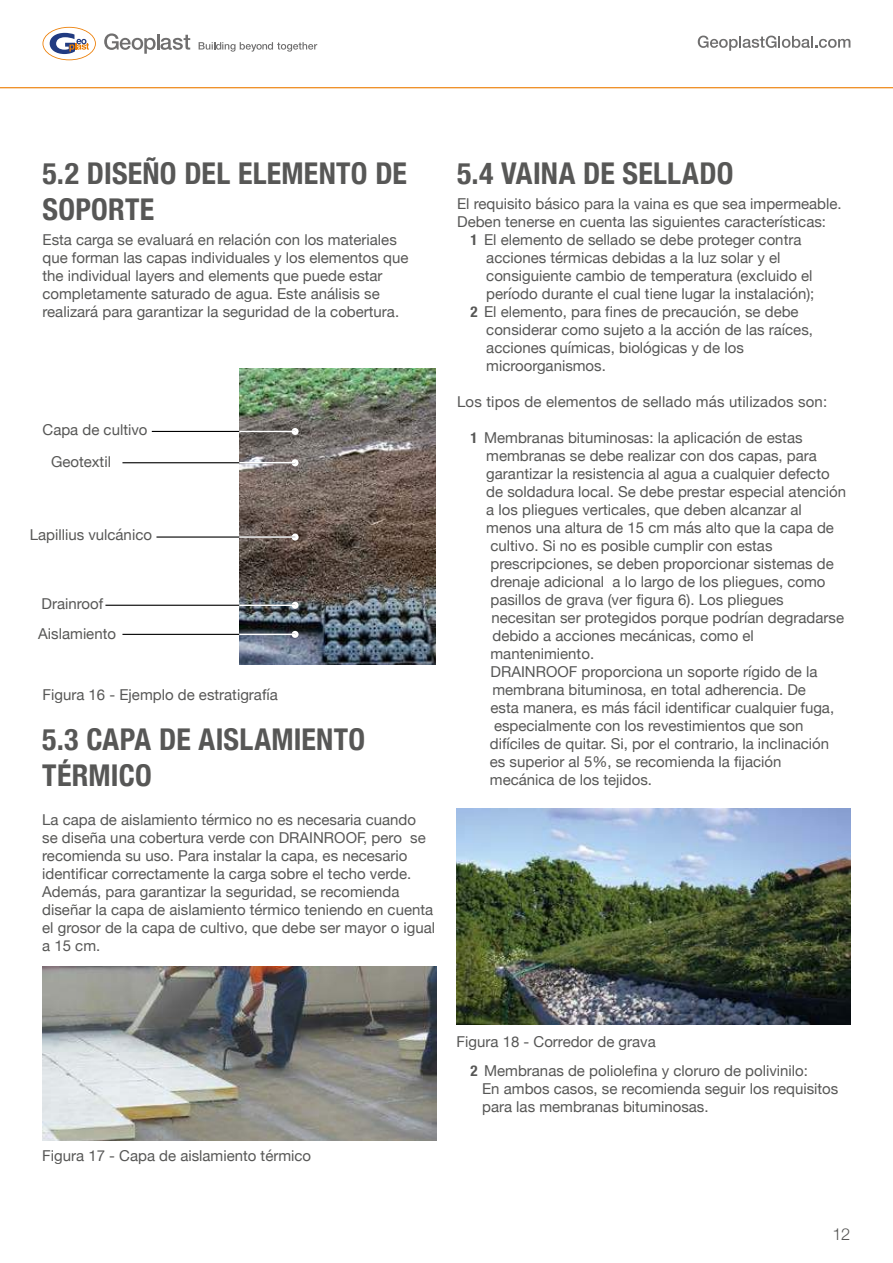
<style>
.page{position:relative;width:893px;height:1263px;background:#fff}
.page>*{position:absolute;margin:0;border:0;box-sizing:border-box;transform-origin:0 0}
.t1{font:700 condensed 30px/36px "Helvetica Neue";letter-spacing:.01em;color:#575756}
.t2{font:300 16.5px "Helvetica Neue";color:#575756}
.t3{font:15px/18px "Helvetica Neue";color:#575756}
.s1{font-weight:700;font-stretch:condensed}
</style>
<div class="page">
<hr style="left:0;top:87px;width:893px;height:1px;background:#ec7c01">
<svg style="left:43px;top:27px;width:53px;height:33px"></svg>
<svg style="left:104px;top:33px;width:86px;height:21px"></svg>
<svg style="left:199px;top:42px;width:118px;height:10px"></svg>
<svg style="left:698px;top:36px;width:152px;height:15px"></svg>
<img style="left:457px;top:809px;width:393px;height:215px">
<img style="left:239px;top:369px;width:197px;height:296px">
<svg style="left:292px;top:428px;width:7px;height:7px"></svg>
<svg style="left:292px;top:459px;width:7px;height:7px"></svg>
<div style="left:292px;top:533px;width:7px;height:7px;background:#fff;border-radius:50%"></div>
<div style="left:292px;top:602px;width:7px;height:7px;background:#fff;border-radius:50%"></div>
<svg style="left:292px;top:631px;width:7px;height:7px"></svg>
<hr style="left:152px;top:431px;width:143px;height:1px;background:#000">
<hr style="left:122px;top:462px;width:173px;height:1px;background:#000">
<hr style="left:156px;top:536px;width:139px;height:2px;background:#000">
<hr style="left:105px;top:605px;width:190px;height:1px;background:#000">
<hr style="left:122px;top:634px;width:173px;height:1px;background:#000">
<hr style="left:239px;top:431px;width:56px;height:1px;background:#fff">
<hr style="left:239px;top:462px;width:56px;height:1px;background:#fff">
<hr style="left:239px;top:536px;width:56px;height:2px;background:#fff">
<hr style="left:239px;top:604px;width:56px;height:2px;background:#fff">
<hr style="left:239px;top:634px;width:56px;height:1px;background:#fff">
<img style="left:42px;top:966px;width:394px;height:174px">
<h1 class="t1" style="left:43px;top:153px;width:366px">5.2 DISEÑO DEL ELEMENTO DE<br>SOPORTE</h1>
<p class="t3" style="left:43px;top:231px;width:367px">Esta carga se evaluará en relación con los materiales que forman las capas individuales y los elementos que the individual layers and elements que puede estar completamente saturado de agua. Este análisis se realizará para garantizar la seguridad de la cobertura.</p>
<p class="t3" style="left:43px;top:421px;width:107px">Capa de cultivo</p>
<p class="t3" style="left:51px;top:453px;width:61px">Geotextil</p>
<p class="t3" style="left:30px;top:527px;width:124px">Lapillius vulcánico</p>
<p class="t3" style="left:41px;top:595px;width:63px">Drainroof</p>
<p class="t3" style="left:38px;top:626px;width:79px">Aislamiento</p>
<p class="t3" style="left:43px;top:687px;width:237px">Figura 16 - Ejemplo de estratigrafía</p>
<h1 class="t1" style="left:42px;top:719px;width:324px">5.3 CAPA DE AISLAMIENTO<br>TÉRMICO</h1>
<p class="t3" style="left:42px;top:812px;width:394px">La capa de aislamiento térmico no es necesaria cuando se diseña una cobertura verde con DRAINROOF, pero se recomienda su uso. Para instalar la capa, es necesario identificar correctamente la carga sobre el techo verde.<br>Además, para garantizar la seguridad, se recomienda diseñar la capa de aislamiento térmico teniendo en cuenta el grosor de la capa de cultivo, que debe ser mayor o igual a 15 cm.</p>
<h1 class="t1" style="left:457px;top:153px;width:278px">5.4 VAINA DE SELLADO</h1>
<p class="t3" style="left:457px;top:196px;width:386px">El requisito básico para la vaina es que sea impermeable.</p>
<p class="t3" style="left:457px;top:214px;width:370px">Deben tenerse en cuenta las siguientes características:</p>
<p class="t3" style="left:471px;top:232px;width:332px"><span class="s1">1</span> El elemento de sellado se debe proteger contra</p>
<p class="t3" style="left:486px;top:250px;width:296px">acciones térmicas debidas a la luz solar y el</p>
<p class="t3" style="left:486px;top:268px;width:328px">consiguiente cambio de temperatura (excluido el</p>
<p class="t3" style="left:486px;top:286px;width:330px">período durante el cual tiene lugar la instalación);</p>
<p class="t3" style="left:471px;top:304px;width:330px"><span class="s1">2</span> El elemento, para fines de precaución, se debe</p>
<p class="t3" style="left:486px;top:322px;width:328px">considerar como sujeto a la acción de las raíces,</p>
<p class="t3" style="left:486px;top:340px;width:259px">acciones químicas, biológicas y de los</p>
<p class="t3" style="left:486px;top:358px;width:121px">microorganismos.</p>
<p class="t3" style="left:457px;top:394px;width:372px">Los tipos de elementos de sellado más utilizados son:</p>
<p class="t3" style="left:471px;top:430px;width:333px"><span class="s1">1</span> Membranas bituminosas: la aplicación de estas</p>
<p class="t3" style="left:486px;top:448px;width:332px">membranas se debe realizar con dos capas, para</p>
<p class="t3" style="left:486px;top:466px;width:345px">garantizar la resistencia al agua a cualquier defecto</p>
<p class="t3" style="left:486px;top:484px;width:361px">de soldadura local. Se debe prestar especial atención</p>
<p class="t3" style="left:486px;top:502px;width:317px">a los pliegues verticales, que deben alcanzar al</p>
<p class="t3" style="left:486px;top:520px;width:349px">menos una altura de 15 cm más alto que la capa de</p>
<p class="t3" style="left:490px;top:538px;width:284px">cultivo. Si no es posible cumplir con estas</p>
<p class="t3" style="left:490px;top:556px;width:345px">prescripciones, se deben proporcionar sistemas de</p>
<p class="t3" style="left:490px;top:574px;width:336px">drenaje adicional a lo largo de los pliegues, como</p>
<p class="t3" style="left:490px;top:592px;width:295px">pasillos de grava (ver figura 6). Los pliegues</p>
<p class="t3" style="left:491px;top:610px;width:354px">necesitan ser protegidos porque podrían degradarse</p>
<p class="t3" style="left:492px;top:628px;width:263px">debido a acciones mecánicas, como el</p>
<p class="t3" style="left:490px;top:646px;width:105px">mantenimiento.</p>
<p class="t3" style="left:490px;top:664px;width:328px">DRAINROOF proporciona un soporte rígido de la</p>
<p class="t3" style="left:492px;top:682px;width:315px">membrana bituminosa, en total adherencia. De</p>
<p class="t3" style="left:490px;top:700px;width:345px">esta manera, es más fácil identificar cualquier fuga,</p>
<p class="t3" style="left:494px;top:718px;width:311px">especialmente con los revestimientos que son</p>
<p class="t3" style="left:490px;top:736px;width:341px">difíciles de quitar. Si, por el contrario, la inclinación</p>
<p class="t3" style="left:490px;top:754px;width:293px">es superior al 5%, se recomienda la fijación</p>
<p class="t3" style="left:490px;top:772px;width:164px">mecánica de los tejidos.</p>
<p class="t3" style="left:42px;top:1148px;width:270px">Figura 17 - Capa de aislamiento térmico</p>
<p class="t3" style="left:471px;top:1028px;width:339px;line-height:29.2px;text-indent:-14px">Figura 18 - Corredor de grava<br><span class="s1">2</span> Membranas de poliolefina y cloruro de polivinilo:</p>
<p class="t3" style="left:482px;top:1081px;width:358px">En ambos casos, se recomienda seguir los requisitos para las membranas bituminosas.</p>
<p class="t2" style="left:833px;top:1220px;width:19px">12</p>
</div>
